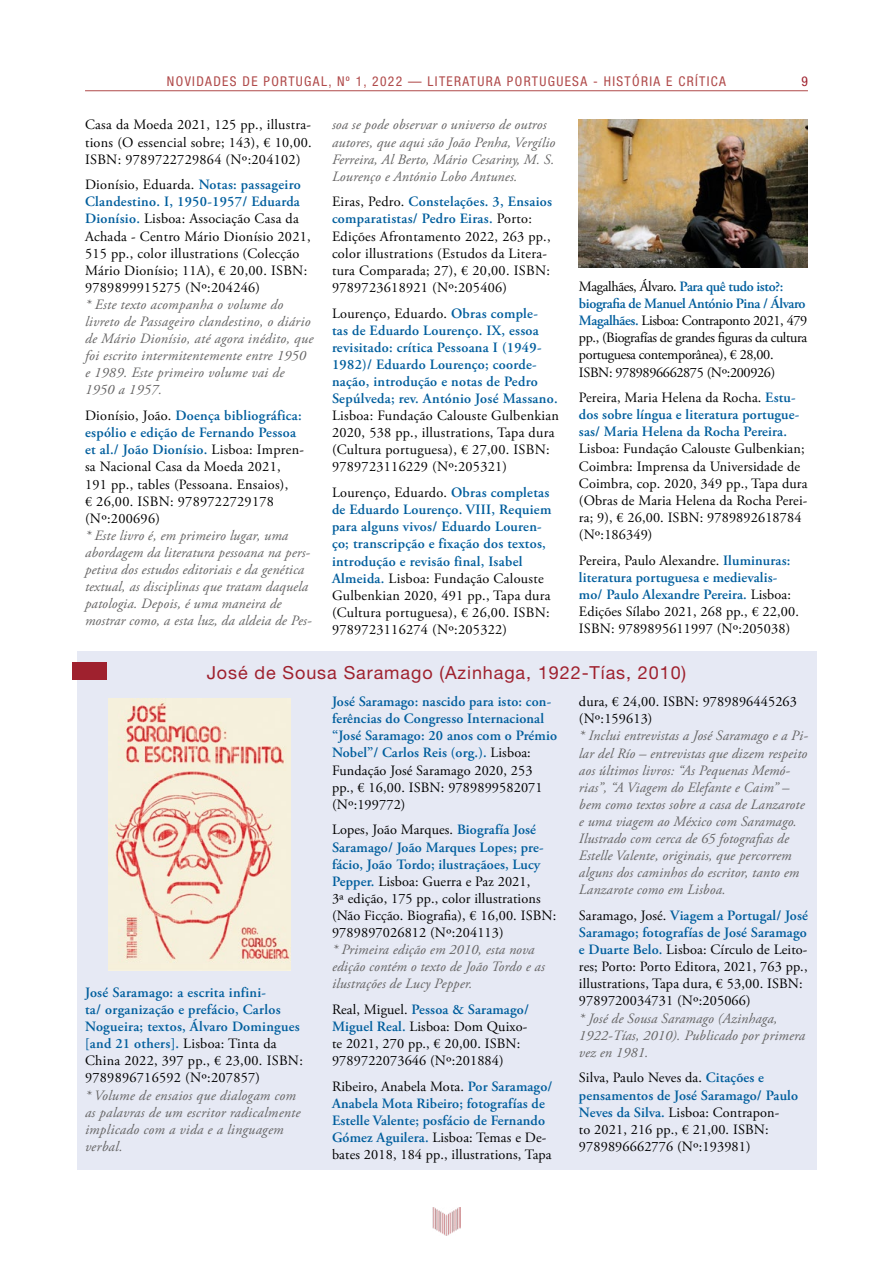
<style>
.page{position:relative;width:893px;height:1263px;background:#fff}
.page>*{position:absolute;margin:0;border:0;box-sizing:border-box;transform-origin:0 0}
.t1{font:18px "Helvetica Neue LT Std";letter-spacing:.05em;color:#9f212e}
.t2{font:14.25px/17.1px "Adobe Garamond Pro";letter-spacing:.01em;color:#000}
.t3{font:italic 14.25px/17.1px "Adobe Garamond Pro";letter-spacing:.01em;color:#646363}
.t4{font:600 14.25px/17.1px "Adobe Garamond Pro";letter-spacing:.02em;color:#005e9d}
.t5{font:14.25px/17.1px "Adobe Garamond Pro";letter-spacing:-.025em;color:#000}
.t6{font:condensed 13.5px "Helvetica Neue LT Std";letter-spacing:.1em;color:#b04a4a}
.t7{font:condensed 13.5px "Helvetica Neue LT Std";color:#9f212e}
.s1{font-weight:600;color:#005e9d}
.s2{font-weight:400;color:#000}
</style>
<div class="page">
<img style="left:433px;top:1208px;width:27px;height:27px">
<hr style="left:85px;top:90px;width:723px;height:1px;background:#b04a4a">
<img style="left:579px;top:119px;width:229px;height:149px">
<div style="left:77px;top:651px;width:739px;height:518px;background:#e6e9f4"></div>
<img style="left:108px;top:698px;width:183px;height:273px">
<div style="left:72px;top:662px;width:34px;height:17px;background:#9f212e"></div>
<p class="t6" style="left:167px;top:74px;width:561px">NOVIDADES DE PORTUGAL, Nº 1, 2022 — LITERATURA PORTUGUESA - HISTÓRIA E CRÍTICA</p>
<p class="t7" style="left:801px;top:74px;width:8px">9</p>
<p class="t2" style="left:85px;top:117px;width:228px;text-align:justify">Casa da Moeda 2021, 125 pp., illustra&shy;tions (O essencial sobre; 143), € 10,00.<br>ISBN: 9789722729864 (Nº:204102)</p>
<p class="t2" style="left:85px;top:177px;width:227px">Dionísio, Eduarda. <span class="s1">Notas: passageiro Clandestino. I, 1950-1957/ Eduarda Dionísio.</span> Lisboa: Associação Casa da Achada - Centro Mário Dionísio 2021, 515 pp., color illustrations (Colecção Mário Dionísio; 11A), € 20,00. ISBN:<br>9789899915275 (Nº:204246)</p>
<p class="t3" style="left:85px;top:296px;width:230px">* Este texto acompanha o volume do livreto de Passageiro clandestino, o diário de Mário Dionísio, até agora inédito, que foi escrito intermitentemente entre 1950 e 1989. Este primeiro volume vai de 1950 a 1957.</p>
<p class="t2" style="left:85px;top:408px;width:220px">Dionísio, João. <span class="s1">Doença bibliográfica: espólio e edição de Fernando Pessoa et al./ João Dionísio.</span> Lisboa: Impren&shy;sa Nacional Casa da Moeda 2021,<br>191 pp., tables (Pessoana. Ensaios),<br>€ 26,00. ISBN: 9789722729178 (Nº:200696)</p>
<p class="t3" style="left:85px;top:527px;width:228px">* Este livro é, em primeiro lugar, uma abordagem da literatura pessoana na pers&shy;petiva dos estudos editoriais e da genética textual, as disciplinas que tratam daquela patologia. Depois, é uma maneira de mostrar como, a esta luz, da aldeia de Pes-</p>
<p class="t3" style="left:332px;top:117px;width:225px">soa se pode observar o universo de outros autores, que aqui são João Penha, Vergílio Ferreira, Al Berto, Mário Cesariny, M. S.<br>Lourenço e António Lobo Antunes.</p>
<p class="t2" style="left:332px;top:194px;width:222px">Eiras, Pedro. <span class="s1">Constelações. 3, Ensaios comparatistas/ Pedro Eiras.</span> Porto:<br>Edições Afrontamento 2022, 263 pp., color illustrations (Estudos da Litera&shy;tura Comparada; 27), € 20,00. ISBN:<br>9789723618921 (Nº:205406)</p>
<p class="t4" style="left:332px;top:305px;width:227px"><span class="s2">Lourenço, Eduardo.</span> Obras comple-<br>tas de Eduardo Lourenço. IX, essoa revisitado: crítica Pessoana I (1949- 1982)/ Eduardo Lourenço; coorde&shy;nação, introdução e notas de Pedro Sepúlveda; rev. António José Massano.</p>
<p class="t2" style="left:332px;top:408px;width:229px">Lisboa: Fundação Calouste Gulbenkian 2020, 538 pp., illustrations, Tapa dura (Cultura portuguesa), € 27,00. ISBN:<br>9789723116229 (Nº:205321)</p>
<p class="t4" style="left:332px;top:484px;width:221px"><span class="s2">Lourenço, Eduardo.</span> Obras completas de Eduardo Lourenço. VIII, Requiem para alguns vivos/ Eduardo Louren&shy;ço; transcripção e fixação dos textos, introdução e revisão final, Isabel Almeida. <span class="s2">Lisboa: Fundação Calouste Gulbenkian 2020, 491 pp., Tapa dura (Cultura portuguesa), € 26,00. ISBN:<br>9789723116274 (Nº:205322)</span></p>
<p class="t5" style="left:579px;top:278px;width:230px">Magalhães, Álvaro. <span class="s1">Para quê tudo isto?: biografia de Manuel António Pina / Álvaro Magalhães.</span> Lisboa: Contraponto 2021, 479 pp., (Biografías de grandes figuras da cultura portuguesa contemporânea), € 28,00.<br>ISBN: 9789896662875 (Nº:200926)</p>
<p class="t4" style="left:579px;top:389px;width:222px"><span class="s2">Pereira, Maria Helena da Rocha.</span> Estu&shy;dos sobre língua e literatura portugue&shy;sas/ Maria Helena da Rocha Pereira.</p>
<p class="t2" style="left:579px;top:441px;width:230px">Lisboa: Fundação Calouste Gulbenkian; Coimbra: Imprensa da Universidade de Coimbra, cop. 2020, 349 pp., Tapa dura (Obras de Maria Helena da Rocha Perei&shy;ra; 9), € 26,00. ISBN: 9789892618784 (Nº:186349)</p>
<p class="t2" style="left:579px;top:552px;width:222px">Pereira, Paulo Alexandre. <span class="s1">Iluminuras: literatura portuguesa e medievalis&shy;mo/ Paulo Alexandre Pereira.</span> Lisboa:<br>Edições Sílabo 2021, 268 pp., € 22,00.<br>ISBN: 9789895611997 (Nº:205038)</p>
<p class="t1" style="left:207px;top:662px;width:481px">José de Sousa Saramago (Azinhaga, 1922-Tías, 2010)</p>
<p class="t4" style="left:85px;top:984px;width:219px">José Saramago: a escrita infini-<br>ta/ organização e prefácio, Carlos Nogueira; textos, Álvaro Domingues [and 21 others]. <span class="s2">Lisboa: Tinta da China 2022, 397 pp., € 23,00. ISBN:<br>9789896716592 (Nº:207857)</span></p>
<p class="t3" style="left:85px;top:1087px;width:217px">* Volume de ensaios que dialogam com as palavras de um escritor radicalmente implicado com a vida e a linguagem verbal.</p>
<p class="t4" style="left:332px;top:693px;width:227px">José Saramago: nascido para isto: con&shy;ferências do Congresso Internacional “José Saramago: 20 anos com o Prémio<br>Nobel”/ Carlos Reis (org.). <span class="s2">Lisboa:<br>Fundação José Saramago 2020, 253 pp., € 16,00. ISBN: 9789899582071 (Nº:199772)</span></p>
<p class="t2" style="left:332px;top:822px;width:226px">Lopes, João Marques. <span class="s1">Biografía José Saramago/ João Marques Lopes; pre&shy;fácio, João Tordo; ilustraçãoes, Lucy Pepper.</span> Lisboa: Guerra e Paz 2021,<br>3ª edição, 175 pp., color illustrations (Não Ficção. Biografia), € 16,00. ISBN:<br>9789897026812 (Nº:204113)</p>
<p class="t3" style="left:332px;top:941px;width:214px">* Primeira edição em 2010, esta nova edição contém o texto de João Tordo e as ilustrações de Lucy Pepper.</p>
<p class="t2" style="left:332px;top:1001px;width:198px">Real, Miguel. <span class="s1">Pessoa &amp; Saramago/<br>Miguel Real.</span> Lisboa: Dom Quixo&shy;te 2021, 270 pp., € 20,00. ISBN:<br>9789722073646 (Nº:201884)</p>
<p class="t4" style="left:332px;top:1078px;width:222px"><span class="s2">Ribeiro, Anabela Mota.</span> Por Saramago/ Anabela Mota Ribeiro; fotografías de Estelle Valente; posfácio de Fernando Gómez Aguilera. <span class="s2">Lisboa: Temas e De&shy;bates 2018, 184 pp., illustrations, Tapa</span></p>
<p class="t2" style="left:579px;top:694px;width:220px">dura, € 24,00. ISBN: 9789896445263 (Nº:159613)</p>
<p class="t3" style="left:579px;top:728px;width:230px">* Inclui entrevistas a José Saramago e a Pi&shy;lar del Río – entrevistas que dizem respeito aos últimos livros: “As Pequenas Memó&shy;rias”, “A Viagem do Elefante e Caim” – bem como textos sobre a casa de Lanzarote e uma viagem ao México com Saramago.<br>Ilustrado com cerca de 65 fotografias de Estelle Valente, originais, que percorrem alguns dos caminhos do escritor, tanto em Lanzarote como em Lisboa.</p>
<p class="t2" style="left:579px;top:907px;width:230px">Saramago, José. <span class="s1">Viagem a Portugal/ José Saramago; fotografías de José Saramago e Duarte Belo.</span> Lisboa: Círculo de Leito&shy;res; Porto: Porto Editora, 2021, 763 pp., illustrations, Tapa dura, € 53,00. ISBN:<br>9789720034731 (Nº:205066)</p>
<p class="t3" style="left:579px;top:1010px;width:228px">* José de Sousa Saramago (Azinhaga,<br>1922-Tías, 2010). Publicado por primera vez en 1981.</p>
<p class="t2" style="left:579px;top:1070px;width:221px">Silva, Paulo Neves da. <span class="s1">Citações e pensamentos de José Saramago/ Paulo<br>Neves da Silva.</span> Lisboa: Contrapon-<br>to 2021, 216 pp., € 21,00. ISBN:<br>9789896662776 (Nº:193981)</p>
</div>
